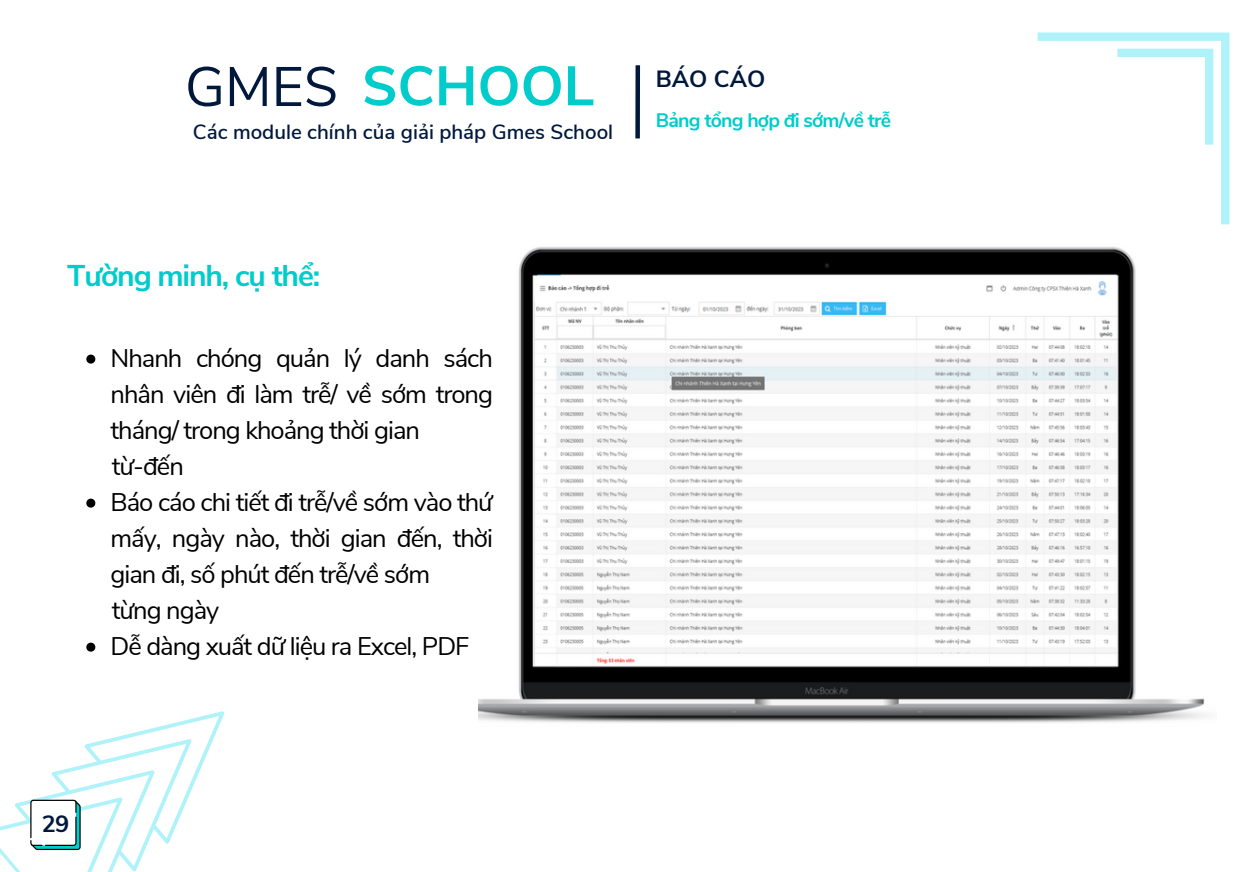
<style>
.page{position:relative;width:1255px;height:872px;background:#fff}
.page>*{position:absolute;margin:0;border:0;box-sizing:border-box;transform-origin:0 0}
.t1{font:700 55.35px "Nunito Sans";color:#0cc}
.t2{font:700 30px "Nunito Sans";letter-spacing:-.04em;color:#0cc}
.t3{font:25.5px/36px "Nunito Sans";letter-spacing:-.04em;color:#000;text-align:justify}
.t4{font:700 23.4px "Nunito Sans";color:#00183c}
.t5{font:600 20.55px "Nunito Sans";color:#00183c}
.t6{font:700 19.5px "Nunito Sans";letter-spacing:-.04em;color:#0cc}
.s1{font-weight:400;color:#00183c}
</style>
<div class="page">
<div style="left:635px;top:65px;width:5px;height:73px;background:#00183c"></div>
<svg style="left:0;top:711px;width:225px;height:161px"></svg>
<svg style="left:30px;top:800px;width:51px;height:50px"></svg>
<img style="left:478px;top:247px;width:728px;height:476px">
<svg style="left:86px;top:355px;width:9px;height:9px"></svg>
<svg style="left:86px;top:499px;width:9px;height:9px"></svg>
<svg style="left:86px;top:643px;width:9px;height:9px"></svg>
<svg style="left:1037px;top:32px;width:192px;height:192px"></svg>
<p class="t1" style="left:185px;top:49px;width:411px"><span class="s1">GMES</span> SCHOOL</p>
<h2 class="t5" style="left:193px;top:118px;width:422px">Các module chính của giải pháp Gmes School</h2>
<h4 class="t4" style="left:656px;top:63px;width:111px">BÁO CÁO</h4>
<p class="t6" style="left:656px;top:107px;width:237px">Bảng tổng hợp đi sớm/về trễ</p>
<h3 class="t2" style="left:67px;top:256px;width:254px">Tường minh, cụ thể:</h3>
<p class="t3" style="left:111px;top:341px;width:384px">Nhanh chóng quản lý danh sách nhân viên đi làm trễ/ về sớm trong tháng/ trong khoảng thời gian</p>
<h5 class="t3" style="left:112px;top:449px;width:73px">từ-đến</h5>
<p class="t3" style="left:111px;top:485px;width:384px">Báo cáo chi tiết đi trễ/về sớm vào thứ mấy, ngày nào, thời gian đến, thời gian đi, số phút đến trễ/về sớm</p>
<h5 class="t3" style="left:112px;top:593px;width:109px">từng ngày</h5>
<p class="t3" style="left:111px;top:629px;width:360px">Dễ dàng xuất dữ liệu ra Excel, PDF</p>
<p class="t4" style="left:42px;top:808px;width:29px">29</p>
</div>
